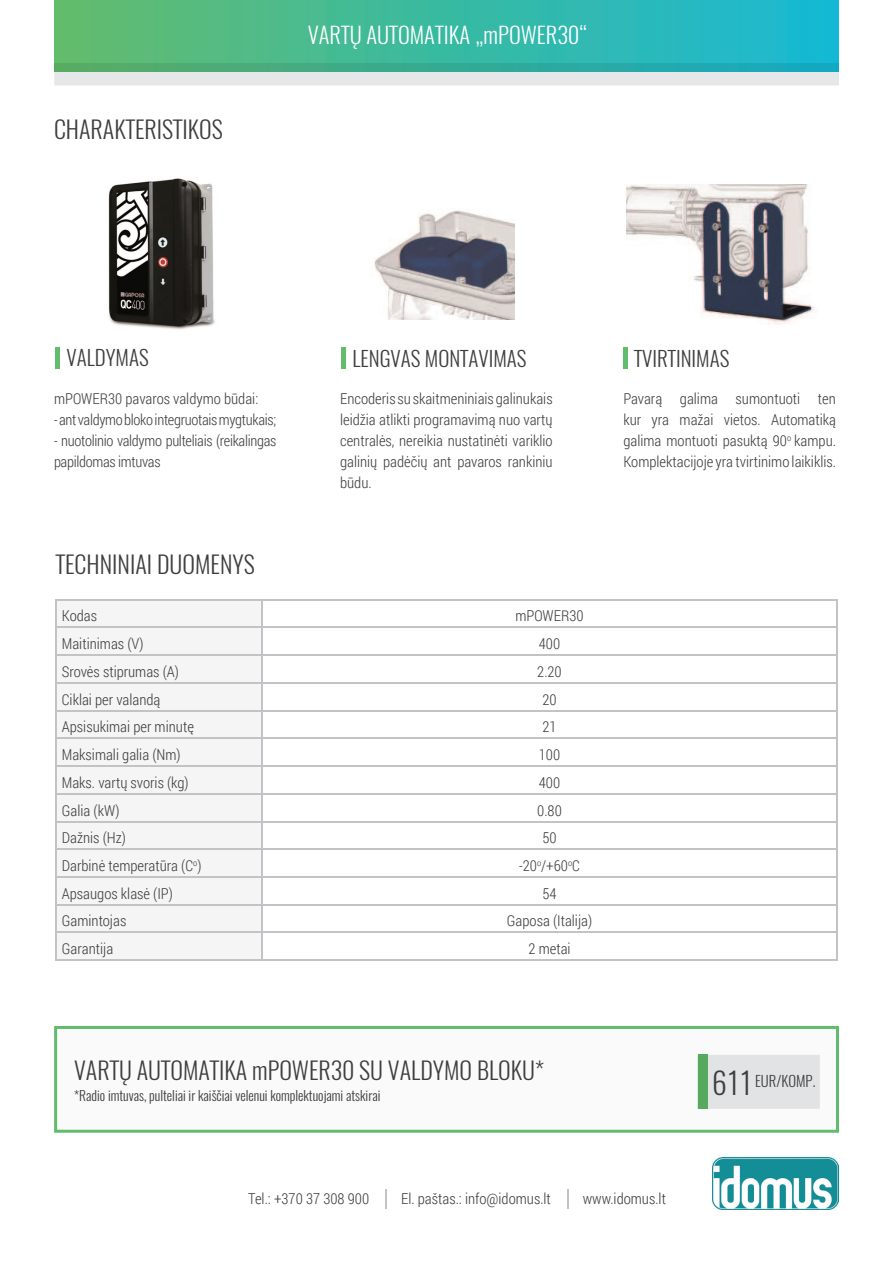
<style>
.page{position:relative;width:893px;height:1263px;background:#fff}
.page>*{position:absolute;margin:0;border:0;box-sizing:border-box;transform-origin:0 0}
.t1{font:300 24px "Oswald";color:#3e3e3f}
.t2{font:300 22.5px "Oswald";color:#fff}
.t3{font:300 21px "Oswald";color:#3e3e3f}
.t4{font:300 15px/21px "Roboto Condensed";color:#3e3e3f;text-align:justify}
.t5{font:300 15px/21px "Roboto Condensed";letter-spacing:-.02em;color:#3e3e3f}
.t6{font:300 14.85px "Oswald";color:#3e3e3f}
.t7{font:300 13.5px "Oswald";color:#3e3e3f}
.s1{font-size:30px}
</style>
<div class="page">
<svg style="left:54px;top:0;width:785px;height:64px;background:#3cb9a0"></svg>
<svg style="left:54px;top:71px;width:785px;height:14px;background:#d9e2e2"></svg>
<svg style="left:54px;top:64px;width:785px;height:7px;background:#36aa92"></svg>
<hr style="left:385px;top:1189px;width:2px;height:20px;background:#c2c3c6">
<hr style="left:567px;top:1189px;width:2px;height:20px;background:#c2c3c6">
<svg style="left:54px;top:1026px;width:785px;height:107px"></svg>
<div style="left:57px;top:600px;width:204px;height:332px;background:#f5f5f6"></div>
<svg style="left:262px;top:600px;width:575px;height:359px"></svg>
<hr style="left:55px;top:599px;width:207px;height:1px;background:#c2c3c6">
<hr style="left:55px;top:600px;width:2px;height:27px;background:#c2c3c6">
<hr style="left:262px;top:599px;width:576px;height:1px;background:#c2c3c6">
<hr style="left:55px;top:627px;width:207px;height:1px;background:#c2c3c6">
<hr style="left:55px;top:628px;width:2px;height:26px;background:#c2c3c6">
<hr style="left:262px;top:627px;width:576px;height:1px;background:#c2c3c6">
<hr style="left:55px;top:654px;width:207px;height:2px;background:#c2c3c6">
<hr style="left:55px;top:656px;width:2px;height:26px;background:#c2c3c6">
<hr style="left:262px;top:654px;width:576px;height:2px;background:#c2c3c6">
<hr style="left:55px;top:682px;width:207px;height:2px;background:#c2c3c6">
<hr style="left:55px;top:684px;width:2px;height:26px;background:#c2c3c6">
<hr style="left:262px;top:682px;width:576px;height:2px;background:#c2c3c6">
<hr style="left:55px;top:710px;width:207px;height:1px;background:#c2c3c6">
<hr style="left:55px;top:711px;width:2px;height:27px;background:#c2c3c6">
<hr style="left:262px;top:710px;width:576px;height:1px;background:#c2c3c6">
<hr style="left:55px;top:738px;width:207px;height:1px;background:#c2c3c6">
<hr style="left:55px;top:739px;width:2px;height:26px;background:#c2c3c6">
<hr style="left:262px;top:738px;width:576px;height:1px;background:#c2c3c6">
<hr style="left:55px;top:765px;width:207px;height:2px;background:#c2c3c6">
<hr style="left:55px;top:767px;width:2px;height:26px;background:#c2c3c6">
<hr style="left:262px;top:765px;width:576px;height:2px;background:#c2c3c6">
<hr style="left:55px;top:793px;width:207px;height:1px;background:#c2c3c6">
<hr style="left:55px;top:794px;width:2px;height:27px;background:#c2c3c6">
<hr style="left:262px;top:793px;width:576px;height:1px;background:#c2c3c6">
<hr style="left:55px;top:821px;width:207px;height:1px;background:#c2c3c6">
<hr style="left:55px;top:822px;width:2px;height:26px;background:#c2c3c6">
<hr style="left:262px;top:821px;width:576px;height:1px;background:#c2c3c6">
<hr style="left:55px;top:848px;width:207px;height:2px;background:#c2c3c6">
<hr style="left:55px;top:850px;width:2px;height:26px;background:#c2c3c6">
<hr style="left:262px;top:848px;width:576px;height:2px;background:#c2c3c6">
<hr style="left:55px;top:876px;width:207px;height:2px;background:#c2c3c6">
<hr style="left:55px;top:878px;width:2px;height:26px;background:#c2c3c6">
<hr style="left:262px;top:876px;width:576px;height:2px;background:#c2c3c6">
<hr style="left:55px;top:904px;width:207px;height:1px;background:#c2c3c6">
<hr style="left:55px;top:905px;width:2px;height:27px;background:#c2c3c6">
<hr style="left:262px;top:904px;width:576px;height:1px;background:#c2c3c6">
<hr style="left:55px;top:932px;width:207px;height:1px;background:#c2c3c6">
<hr style="left:55px;top:933px;width:2px;height:26px;background:#c2c3c6">
<hr style="left:262px;top:932px;width:576px;height:1px;background:#c2c3c6">
<svg style="left:261px;top:600px;width:1px;height:359px"></svg>
<svg style="left:837px;top:600px;width:1px;height:359px"></svg>
<hr style="left:55px;top:959px;width:207px;height:2px;background:#c2c3c6">
<hr style="left:262px;top:959px;width:576px;height:2px;background:#c2c3c6">
<div style="left:708px;top:1055px;width:112px;height:54px;background:#e2e3e5"></div>
<div style="left:698px;top:1055px;width:10px;height:54px;background:#57a960"></div>
<img style="left:374px;top:210px;width:140px;height:110px">
<div style="left:341px;top:347px;width:5px;height:22px;background:#62bc6b"></div>
<img style="left:627px;top:184px;width:188px;height:141px">
<div style="left:623px;top:347px;width:5px;height:22px;background:#62bc6b"></div>
<img style="left:108px;top:178px;width:108px;height:152px">
<div style="left:55px;top:347px;width:5px;height:22px;background:#62bc6b"></div>
<img style="left:712px;top:1157px;width:127px;height:52px">
<h1 class="t1" style="left:54px;top:114px;width:170px">CHARAKTERISTIKOS</h1>
<h2 class="t2" style="left:308px;top:20px;width:281px">VARTŲ AUTOMATIKA „mPOWER30“</h2>
<h3 class="t3" style="left:66px;top:343px;width:84px">VALDYMAS</h3>
<p class="t4" style="left:54px;top:387px;width:206px">mPOWER30 pavaros valdymo būdai:</p>
<p class="t5" style="left:54px;top:408px;width:224px">- ant valdymo bloko integruotais mygtukais;</p>
<p class="t5" style="left:54px;top:429px;width:224px">- nuotolinio valdymo pulteliais (reikalingas papildomas imtuvas</p>
<h3 class="t3" style="left:352px;top:345px;width:176px">LENGVAS MONTAVIMAS</h3>
<h3 class="t3" style="left:634px;top:344px;width:97px">TVIRTINIMAS</h3>
<p class="t4" style="left:623px;top:388px;width:214px">Pavarą galima sumontuoti ten kur yra mažai vietos. Automatiką galima montuoti pasuktą 90<sup>o</sup> kampu.<br>Komplektacijoje yra tvirtinimo laikiklis.</p>
<p class="t4" style="left:340px;top:387px;width:214px">Encoderis su skaitmeniniais galinukais leidžia atlikti programavimą nuo vartų centralės, nereikia nustatinėti variklio galinių padėčių ant pavaros rankiniu būdu.</p>
<h1 class="t1" style="left:56px;top:548px;width:201px">TECHNINIAI DUOMENYS</h1>
<p class="t4" style="left:62px;top:605px;width:37px">Kodas</p>
<p class="t4" style="left:515px;top:605px;width:70px">mPOWER30</p>
<p class="t4" style="left:62px;top:633px;width:83px">Maitinimas (V)</p>
<p class="t4" style="left:539px;top:633px;width:23px">400</p>
<p class="t4" style="left:62px;top:660px;width:119px">Srovės stiprumas (A)</p>
<p class="t4" style="left:537px;top:660px;width:26px">2.20</p>
<p class="t4" style="left:62px;top:688px;width:100px">Ciklai per valandą</p>
<p class="t4" style="left:542px;top:688px;width:16px">20</p>
<p class="t4" style="left:62px;top:716px;width:134px">Apsisukimai per minutę</p>
<p class="t4" style="left:542px;top:716px;width:16px">21</p>
<p class="t4" style="left:62px;top:744px;width:120px">Maksimali galia (Nm)</p>
<p class="t4" style="left:539px;top:744px;width:23px">100</p>
<p class="t4" style="left:62px;top:771px;width:128px">Maks. vartų svoris (kg)</p>
<p class="t4" style="left:539px;top:771px;width:23px">400</p>
<p class="t4" style="left:62px;top:799px;width:59px">Galia (kW)</p>
<p class="t4" style="left:537px;top:799px;width:26px">0.80</p>
<p class="t4" style="left:62px;top:827px;width:66px">Dažnis (Hz)</p>
<p class="t4" style="left:542px;top:827px;width:16px">50</p>
<p class="t4" style="left:62px;top:855px;width:141px">Darbinė temperatūra (C<sup>o</sup>)</p>
<p class="t4" style="left:519px;top:855px;width:62px">-20<sup>o</sup>/+60<sup>o</sup>C</p>
<p class="t4" style="left:62px;top:882px;width:113px">Apsaugos klasė (IP)</p>
<p class="t4" style="left:542px;top:882px;width:16px">54</p>
<p class="t4" style="left:62px;top:910px;width:66px">Gamintojas</p>
<p class="t4" style="left:507px;top:910px;width:87px">Gaposa (Italija)</p>
<p class="t4" style="left:62px;top:938px;width:53px">Garantija</p>
<p class="t4" style="left:528px;top:938px;width:44px">2 metai</p>
<h1 class="t1" style="left:74px;top:1054px;width:471px">VARTŲ AUTOMATIKA mPOWER30 SU VALDYMO BLOKU*</h1>
<p class="t7" style="left:74px;top:1087px;width:308px">*Radio imtuvas, pulteliai ir kaiščiai velenui komplektuojami atskirai</p>
<p class="t4" style="left:248px;top:1187px;width:122px">Tel.: +370 37 308 900</p>
<p class="t4" style="left:401px;top:1187px;width:151px">El. paštas.: info@idomus.lt</p>
<p class="t4" style="left:583px;top:1187px;width:85px">www.idomus.lt</p>
<p class="t6" style="left:712px;top:1071px;width:105px"><span class="s1">611</span> EUR/KOMP.</p>
</div>
